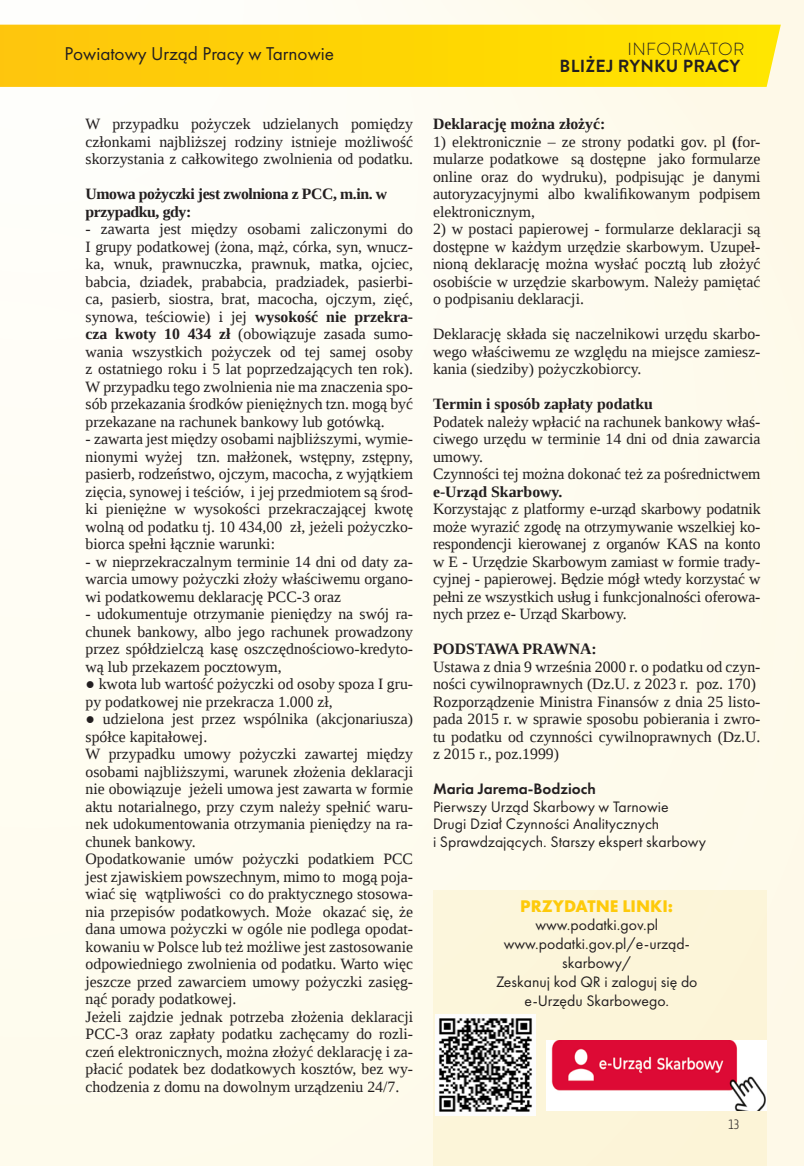
<style>
.page{position:relative;width:804px;height:1166px;background:#fefcf0}
.page>*{position:absolute;margin:0;border:0;box-sizing:border-box;transform-origin:0 0}
.t1{font:19.25px "Futura PT";color:#231f20}
.t2{font:700 17.5px "Brandon Grotesque";letter-spacing:.02em;color:#231f20}
.t3{font:700 17.5px "Futura PT";color:#feca0a}
.t4{font:300 17.5px "Brandon Grotesque";letter-spacing:.02em;color:#231f20}
.t5{font:15.75px/17.5px "Liberation Serif";color:#231f20;text-align:justify}
.t6{font:15.75px/17.5px "Futura PT";color:#231f20}
.t7{font:700 15.75px "Liberation Serif";color:#231f20}
.t8{font:700 15.75px/17.5px "Liberation Serif";letter-spacing:-.025em;color:#231f20}
.t9{font:600 15.75px "Futura PT";color:#231f20}
.t10{font:300 14px "Vista Sans Nar OTCE";color:#231f20}
.s1{font-weight:700}
</style>
<div class="page">
<div style="left:433px;top:890px;width:333px;height:276px;background:#fcf5d9"></div>
<img style="left:547px;top:1040px;width:219px;height:70px">
<img style="left:435px;top:1014px;width:101px;height:101px">
<svg style="left:1px;top:25px;width:779px;height:62px;background:#fed506"></svg>
<svg style="left:0;top:25px;width:1px;height:62px"></svg>
<p class="t1" style="left:64px;top:42px;width:271px">Powiatowy Urząd Pracy w Tarnowie</p>
<p class="t4" style="left:627px;top:37px;width:118px">INFORMATOR</p>
<p class="t2" style="left:559px;top:54px;width:182px">BLIŻEJ RYNKU PRACY</p>
<p class="t5" style="left:86px;top:115px;width:329px">W przypadku pożyczek udzielanych pomiędzy członkami najbliższej rodziny istnieje możliwość skorzystania z całkowitego zwolnienia od podatku.</p>
<p class="t8" style="left:86px;top:185px;width:303px">Umowa pożyczki jest zwolniona z PCC, m.in. w przypadku, gdy:</p>
<p class="t5" style="left:86px;top:220px;width:329px">- zawarta jest między osobami zaliczonymi do I grupy podatkowej (żona, mąż, córka, syn, wnucz&shy;ka, wnuk, prawnuczka, prawnuk, matka, ojciec, babcia, dziadek, prababcia, pradziadek, pasierbi&shy;ca, pasierb, siostra, brat, macocha, ojczym, zięć, synowa, teściowie) i jej <span class="s1">wysokość nie przekra&shy;cza kwoty 10 434 zł</span> (obowiązuje zasada sumo&shy;wania wszystkich pożyczek od tej samej osoby z ostatniego roku i 5 lat poprzedzających ten rok).<br>W przypadku tego zwolnienia nie ma znaczenia spo&shy;sób przekazania środków pieniężnych tzn. mogą być przekazane na rachunek bankowy lub gotówką.</p>
<p class="t5" style="left:86px;top:430px;width:329px">- zawarta jest między osobami najbliższymi, wymie&shy;nionymi wyżej tzn. małżonek, wstępny, zstępny, pasierb, rodzeństwo, ojczym, macocha, z wyjątkiem zięcia, synowej i teściów, i jej przedmiotem są środ&shy;ki pieniężne w wysokości przekraczającej kwotę wolną od podatku tj. 10 434,00 zł, jeżeli pożyczko&shy;biorca spełni łącznie warunki:</p>
<p class="t5" style="left:86px;top:552px;width:329px">- w nieprzekraczalnym terminie 14 dni od daty za&shy;warcia umowy pożyczki złoży właściwemu organo&shy;wi podatkowemu deklarację PCC-3 oraz</p>
<p class="t5" style="left:86px;top:605px;width:329px">- udokumentuje otrzymanie pieniędzy na swój ra&shy;chunek bankowy, albo jego rachunek prowadzony przez spółdzielczą kasę oszczędnościowo-kredyto&shy;wą lub przekazem pocztowym,</p>
<p class="t5" style="left:86px;top:675px;width:329px">● kwota lub wartość pożyczki od osoby spoza I gru&shy;py podatkowej nie przekracza 1.000 zł,</p>
<p class="t5" style="left:86px;top:710px;width:329px">● udzielona jest przez wspólnika (akcjonariusza) spółce kapitałowej.</p>
<p class="t5" style="left:86px;top:745px;width:329px">W przypadku umowy pożyczki zawartej między osobami najbliższymi, warunek złożenia deklaracji nie obowiązuje jeżeli umowa jest zawarta w formie aktu notarialnego, przy czym należy spełnić waru&shy;nek udokumentowania otrzymania pieniędzy na ra&shy;chunek bankowy.</p>
<p class="t5" style="left:86px;top:850px;width:329px">Opodatkowanie umów pożyczki podatkiem PCC jest zjawiskiem powszechnym, mimo to mogą poja&shy;wiać się wątpliwości co do praktycznego stosowa&shy;nia przepisów podatkowych. Może okazać się, że dana umowa pożyczki w ogóle nie podlega opodat&shy;kowaniu w Polsce lub też możliwe jest zastosowanie odpowiedniego zwolnienia od podatku. Warto więc jeszcze przed zawarciem umowy pożyczki zasięg&shy;nąć porady podatkowej.</p>
<p class="t5" style="left:86px;top:1007px;width:329px">Jeżeli zajdzie jednak potrzeba złożenia deklaracji PCC-3 oraz zapłaty podatku zachęcamy do rozli&shy;czeń elektronicznych, można złożyć deklarację i za&shy;płacić podatek bez dodatkowych kosztów, bez wy&shy;chodzenia z domu na dowolnym urządzeniu 24/7.</p>
<p class="t7" style="left:433px;top:113px;width:174px">Deklarację można złożyć:</p>
<p class="t5" style="left:433px;top:132px;width:329px">1) elektronicznie – ze strony podatki gov. pl <span class="s1">(</span>for&shy;mularze podatkowe są dostępne jako formularze online oraz do wydruku), podpisując je danymi autoryzacyjnymi albo kwalifikowanym podpisem elektronicznym,</p>
<p class="t5" style="left:433px;top:220px;width:329px">2) w postaci papierowej - formularze deklaracji są dostępne w każdym urzędzie skarbowym. Uzupeł&shy;nioną deklarację można wysłać pocztą lub złożyć osobiście w urzędzie skarbowym. Należy pamiętać o podpisaniu deklaracji.</p>
<p class="t5" style="left:433px;top:325px;width:329px">Deklarację składa się naczelnikowi urzędu skarbo&shy;wego właściwemu ze względu na miejsce zamiesz&shy;kania (siedziby) pożyczkobiorcy.</p>
<p class="t7" style="left:433px;top:393px;width:221px">Termin i sposób zapłaty podatku</p>
<p class="t5" style="left:433px;top:412px;width:329px">Podatek należy wpłacić na rachunek bankowy właś&shy;ciwego urzędu w terminie 14 dni od dnia zawarcia umowy.</p>
<p class="t5" style="left:433px;top:465px;width:329px">Czynności tej można dokonać też za pośrednictwem <span class="s1">e-Urząd Skarbowy.</span></p>
<p class="t5" style="left:433px;top:500px;width:329px">Korzystając z platformy e-urząd skarbowy podatnik może wyrazić zgodę na otrzymywanie wszelkiej ko&shy;respondencji kierowanej z organów KAS na konto w E - Urzędzie Skarbowym zamiast w formie trady&shy;cyjnej - papierowej. Będzie mógł wtedy korzystać w pełni ze wszystkich usług i funkcjonalności oferowa&shy;nych przez e- Urząd Skarbowy.</p>
<p class="t7" style="left:433px;top:638px;width:165px">PODSTAWA PRAWNA:</p>
<p class="t5" style="left:433px;top:657px;width:329px">Ustawa z dnia 9 września 2000 r. o podatku od czyn&shy;ności cywilnoprawnych (Dz.U. z 2023 r. poz. 170)</p>
<p class="t5" style="left:433px;top:692px;width:329px">Rozporządzenie Ministra Finansów z dnia 25 listo&shy;pada 2015 r. w sprawie sposobu pobierania i zwro&shy;tu podatku od czynności cywilnoprawnych (Dz.U. z 2015 r., poz.1999)</p>
<p class="t9" style="left:433px;top:779px;width:164px">Maria Jarema-Bodzioch</p>
<p class="t6" style="left:433px;top:797px;width:237px">Pierwszy Urząd Skarbowy w Tarnowie</p>
<p class="t6" style="left:433px;top:815px;width:274px">Drugi Dział Czynności Analitycznych<br>i Sprawdzających. Starszy ekspert skarbowy</p>
<p class="t3" style="left:520px;top:894px;width:154px">PRZYDATNE LINKI:</p>
<p class="t6" style="left:535px;top:916px;width:124px">www.podatki.gov.pl</p>
<p class="t6" style="left:503px;top:934px;width:188px;line-height:18.9px;text-align:center">www.podatki.gov.pl/e-urząd&shy;skarbowy/</p>
<p class="t6" style="left:496px;top:973px;width:203px">Zeskanuj kod QR i zaloguj się do</p>
<p class="t6" style="left:524px;top:992px;width:146px">e-Urzędu Skarbowego.</p>
<p class="t10" style="left:728px;top:1116px;width:13px">13</p>
</div>
